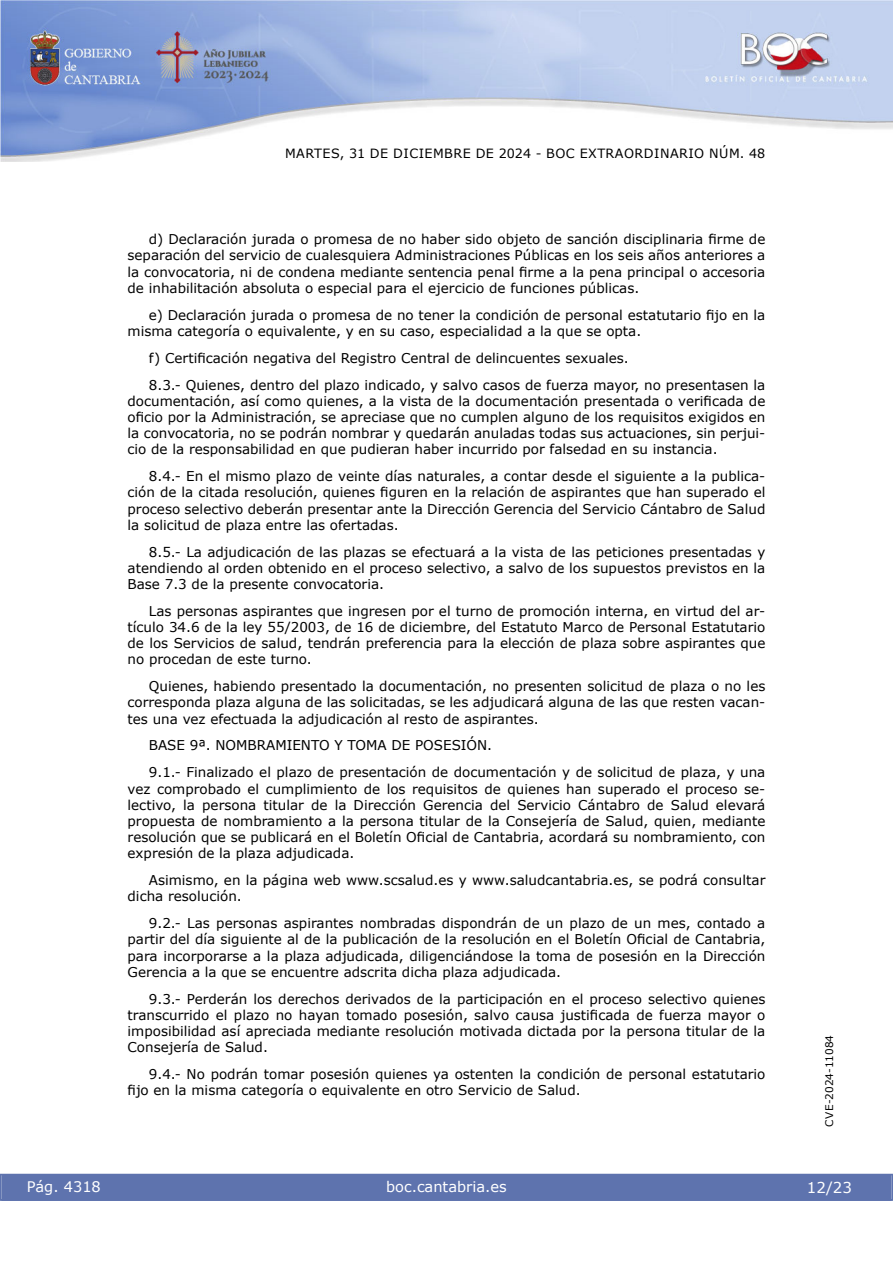
<style>
.page{position:relative;width:893px;height:1263px;background:#fff}
.page>*{position:absolute;margin:0;border:0;box-sizing:border-box;transform-origin:0 0}
.t1{font:15px "Verdana 2";color:#fff}
.t2{font:14.55px "Verdana 2";color:#fff}
.inicio_de_parrafo{font:13.5px/16.2px "Verdana";color:#000;text-align:justify}
.t3{font:12.75px "Verdana 2";letter-spacing:.035em;color:#000}
.t4{font:10.5px "Verdana 2";color:#000}
</style>
<div class="page">
<img style="left:0;top:0;width:893px;height:161px">
<div style="left:1px;top:1174px;width:890px;height:27px;background:#5e73ae"></div>
<p class="t3" style="left:285px;top:144px;width:482px">MARTES, 31 DE DICIEMBRE DE 2024 - BOC EXTRAORDINARIO NÚM. 48</p>
<p class="inicio_de_parrafo" style="left:128px;top:231px;width:639px;text-indent:21px">d) Declaración jurada o promesa de no haber sido objeto de sanción disciplinaria firme de separación del servicio de cualesquiera Administraciones Públicas en los seis años anteriores a la convocatoria, ni de condena mediante sentencia penal firme a la pena principal o accesoria de inhabilitación absoluta o especial para el ejercicio de funciones públicas.</p>
<p class="inicio_de_parrafo" style="left:128px;top:306px;width:639px;text-indent:21px">e) Declaración jurada o promesa de no tener la condición de personal estatutario fijo en la misma categoría o equivalente, y en su caso, especialidad a la que se opta.</p>
<p class="inicio_de_parrafo" style="left:149px;top:349px;width:481px">f) Certificación negativa del Registro Central de delincuentes sexuales.</p>
<p class="inicio_de_parrafo" style="left:128px;top:376px;width:639px;text-indent:21px">8.3.- Quienes, dentro del plazo indicado, y salvo casos de fuerza mayor, no presentasen la documentación, así como quienes, a la vista de la documentación presentada o verificada de oficio por la Administración, se apreciase que no cumplen alguno de los requisitos exigidos en la convocatoria, no se podrán nombrar y quedarán anuladas todas sus actuaciones, sin perjui&shy;cio de la responsabilidad en que pudieran haber incurrido por falsedad en su instancia.</p>
<p class="inicio_de_parrafo" style="left:128px;top:468px;width:639px;text-indent:21px">8.4.- En el mismo plazo de veinte días naturales, a contar desde el siguiente a la publica&shy;ción de la citada resolución, quienes figuren en la relación de aspirantes que han superado el proceso selectivo deberán presentar ante la Dirección Gerencia del Servicio Cántabro de Salud la solicitud de plaza entre las ofertadas.</p>
<p class="inicio_de_parrafo" style="left:128px;top:543px;width:639px;text-indent:21px">8.5.- La adjudicación de las plazas se efectuará a la vista de las peticiones presentadas y atendiendo al orden obtenido en el proceso selectivo, a salvo de los supuestos previstos en la Base 7.3 de la presente convocatoria.</p>
<p class="inicio_de_parrafo" style="left:128px;top:603px;width:639px;text-indent:21px">Las personas aspirantes que ingresen por el turno de promoción interna, en virtud del ar&shy;tículo 34.6 de la ley 55/2003, de 16 de diciembre, del Estatuto Marco de Personal Estatutario de los Servicios de salud, tendrán preferencia para la elección de plaza sobre aspirantes que no procedan de este turno.</p>
<p class="inicio_de_parrafo" style="left:128px;top:678px;width:639px;text-indent:21px">Quienes, habiendo presentado la documentación, no presenten solicitud de plaza o no les corresponda plaza alguna de las solicitadas, se les adjudicará alguna de las que resten vacan&shy;tes una vez efectuada la adjudicación al resto de aspirantes.</p>
<p class="inicio_de_parrafo" style="left:149px;top:737px;width:345px">BASE 9ª. NOMBRAMIENTO Y TOMA DE POSESIÓN.</p>
<p class="inicio_de_parrafo" style="left:128px;top:764px;width:639px;text-indent:21px">9.1.- Finalizado el plazo de presentación de documentación y de solicitud de plaza, y una vez comprobado el cumplimiento de los requisitos de quienes han superado el proceso se&shy;lectivo, la persona titular de la Dirección Gerencia del Servicio Cántabro de Salud elevará propuesta de nombramiento a la persona titular de la Consejería de Salud, quien, mediante resolución que se publicará en el Boletín Oficial de Cantabria, acordará su nombramiento, con expresión de la plaza adjudicada.</p>
<p class="inicio_de_parrafo" style="left:128px;top:872px;width:639px;text-indent:21px">Asimismo, en la página web www.scsalud.es y www.saludcantabria.es, se podrá consultar dicha resolución.</p>
<p class="inicio_de_parrafo" style="left:128px;top:915px;width:639px;text-indent:21px">9.2.- Las personas aspirantes nombradas dispondrán de un plazo de un mes, contado a partir del día siguiente al de la publicación de la resolución en el Boletín Oficial de Cantabria, para incorporarse a la plaza adjudicada, diligenciándose la toma de posesión en la Dirección Gerencia a la que se encuentre adscrita dicha plaza adjudicada.</p>
<p class="inicio_de_parrafo" style="left:128px;top:990px;width:639px;text-indent:21px">9.3.- Perderán los derechos derivados de la participación en el proceso selectivo quienes transcurrido el plazo no hayan tomado posesión, salvo causa justificada de fuerza mayor o imposibilidad así apreciada mediante resolución motivada dictada por la persona titular de la Consejería de Salud.</p>
<p class="inicio_de_parrafo" style="left:128px;top:1066px;width:639px;text-indent:21px">9.4.- No podrán tomar posesión quienes ya ostenten la condición de personal estatutario fijo en la misma categoría o equivalente en otro Servicio de Salud.</p>
<p class="t2" style="left:27px;top:1177px;width:76px">Pág. 4318</p>
<p class="t2" style="left:386px;top:1177px;width:122px">boc.cantabria.es</p>
<p class="t4" style="left:822px;top:1126px;width:93px;rotate:-90deg">CVE-2024-11084</p>
<p class="t1" style="left:807px;top:1177px;width:46px">12/23</p>
</div>
